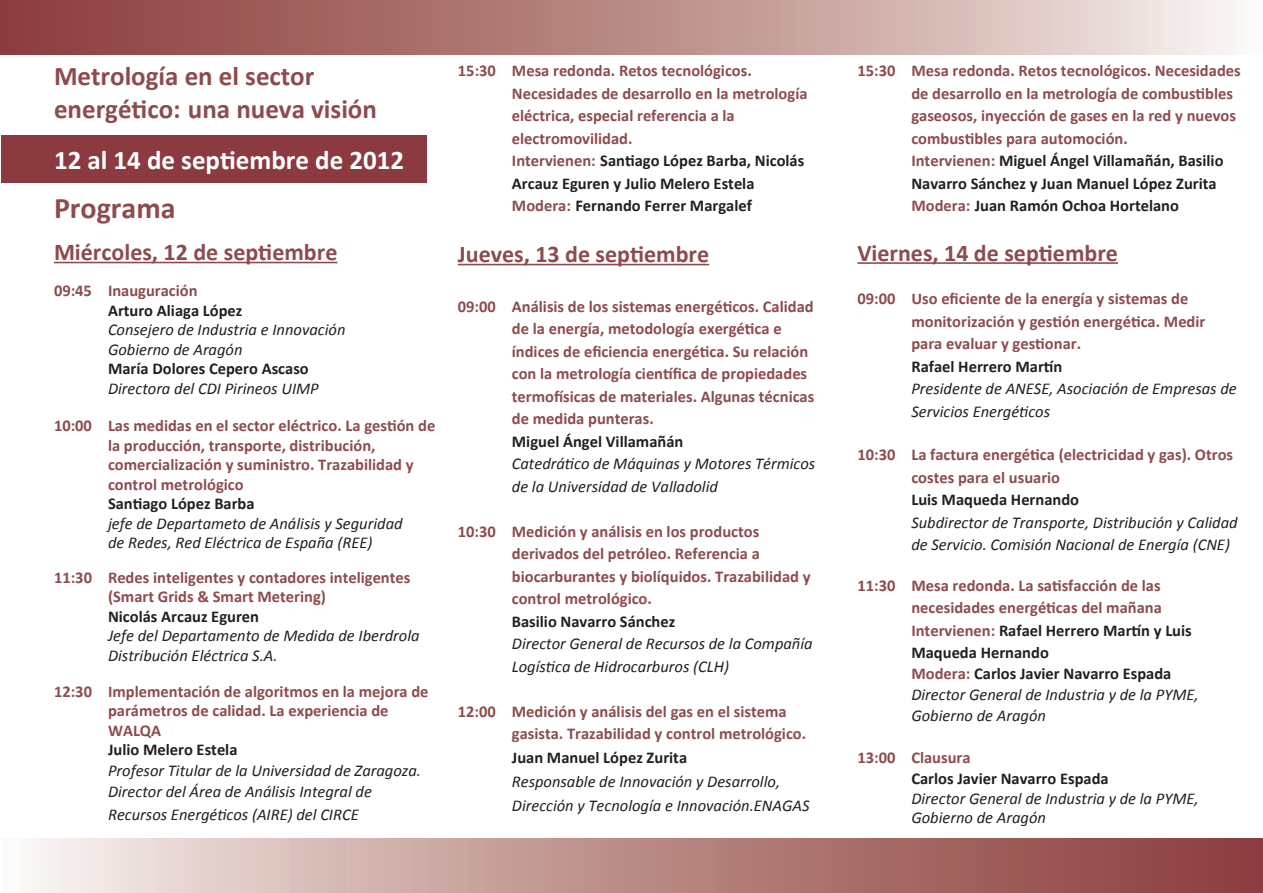
<style>
.page{position:relative;width:1263px;height:893px;background:#fff}
.page>*{position:absolute;margin:0;border:0;box-sizing:border-box;transform-origin:0 0}
.t1{font:700 30px "Calibri";color:#8e4b4e}
.t2{font:700 27px/32.4px "Calibri";color:#8e4b4e}
.t3{font:700 27px "Calibri";color:#fff}
.t4{font:700 24px "Calibri";color:#8e4b4e}
.t5{font:700 16.5px/22.5px "Calibri";color:#8e4b4e}
.t6{font:italic 16.5px/19.5px "Calibri";color:#231f20}
.t7{font:700 16.5px "Calibri";color:#231f20}
.s1{color:#231f20}
.s2{font-weight:700;font-style:normal;color:#8e4b4e}
.s3{font-weight:700;font-style:normal}
</style>
<div class="page">
<svg style="left:0;top:0;width:1231px;height:54px;background:#bb8d8a"></svg>
<svg style="left:36px;top:839px;width:1227px;height:54px;background:#bb8e8a"></svg>
<div style="left:2px;top:135px;width:425px;height:48px;background:#8b3a40"></div>
<hr style="left:54px;top:262px;width:283px;height:1px;background:#8e4b4e">
<hr style="left:458px;top:264px;width:251px;height:1px;background:#8e4b4e">
<hr style="left:857px;top:262px;width:261px;height:2px;background:#8e4b4e">
<h2 class="t2" style="left:54px;top:62px;width:324px">Metrología en el sector energético: una nueva visión</h2>
<h2 class="t3" style="left:54px;top:149px;width:352px">12 al 14 de septiembre de 2012</h2>
<h1 class="t1" style="left:54px;top:196px;width:123px">Programa</h1>
<h3 class="t4" style="left:54px;top:242px;width:285px">Miércoles, 12 de septiembre</h3>
<p class="t5" style="left:54px;top:281px;width:145px">09:45 Inauguración</p>
<p class="t7" style="left:108px;top:303px;width:136px">Arturo Aliaga López</p>
<p class="t6" style="left:108px;top:321px;width:239px">Consejero de Industria e Innovación<br>Gobierno de Aragón</p>
<p class="t7" style="left:108px;top:362px;width:202px">María Dolores Cepero Ascaso</p>
<p class="t6" style="left:108px;top:380px;width:212px">Directora del CDI Pirineos UIMP</p>
<p class="t5" style="left:108px;top:417px;width:329px;line-height:19.5px;text-indent:-54px">10:00 Las medidas en el sector eléctrico. La gestión de la producción, transporte, distribución, comercialización y suministro. Trazabilidad y control metrológico</p>
<p class="t7" style="left:108px;top:497px;width:148px">Santiago López Barba</p>
<p class="t6" style="left:108px;top:515px;width:296px">jefe de Departameto de Análisis y Seguridad de Redes, Red Eléctrica de España (REE)</p>
<p class="t5" style="left:108px;top:569px;width:304px;line-height:19.5px;text-indent:-54px">11:30 Redes inteligentes y contadores inteligentes (Smart Grids &amp; Smart Metering)</p>
<p class="t7" style="left:108px;top:609px;width:153px">Nicolás Arcauz Eguren</p>
<p class="t6" style="left:108px;top:627px;width:313px">Jefe del Departamento de Medida de Iberdrola<br>Distribución Eléctrica S.A.</p>
<p class="t5" style="left:108px;top:683px;width:322px;line-height:19.5px;text-indent:-54px">12:30 Implementación de algoritmos en la mejora de parámetros de calidad. La experiencia de<br>WALQA</p>
<p class="t7" style="left:108px;top:743px;width:131px">Julio Melero Estela</p>
<p class="t6" style="left:108px;top:762px;width:315px;line-height:21px">Profesor Titular de la Universidad de Zaragoza.<br>Director del Área de Análisis Integral de</p>
<p class="t6" style="left:108px;top:806px;width:252px">Recursos Energéticos (AIRE) del CIRCE</p>
<p class="t5" style="left:512px;top:61px;width:297px;text-indent:-54px">15:30 Mesa redonda. Retos tecnológicos.<br>Necesidades de desarrollo en la metrología eléctrica, especial referencia a la electromovilidad.<br>Intervienen: <span class="s1">Santiago López Barba, Nicolás Arcauz Eguren y Julio Melero Estela </span>Modera: <span class="s1">Fernando Ferrer Margalef</span></p>
<h3 class="t4" style="left:458px;top:244px;width:253px">Jueves, 13 de septiembre</h3>
<p class="t5" style="left:512px;top:296px;width:304px;text-indent:-54px">09:00 Análisis de los sistemas energéticos. Calidad de la energía, metodología exergética e índices de eficiencia energética. Su relación con la metrología científica de propiedades termofísicas de materiales. Algunas técnicas de medida punteras.</p>
<p class="t7" style="left:512px;top:434px;width:173px">Miguel Ángel Villamañán</p>
<p class="t6" style="left:512px;top:454px;width:305px;line-height:22.5px">Catedrático de Máquinas y Motores Térmicos de la Universidad de Valladolid</p>
<p class="t5" style="left:512px;top:521px;width:300px;text-indent:-54px">10:30 Medición y análisis en los productos derivados del petróleo. Referencia a biocarburantes y biolíquidos. Trazabilidad y control metrológico.</p>
<p class="t7" style="left:512px;top:614px;width:165px">Basilio Navarro Sánchez</p>
<p class="t6" style="left:512px;top:634px;width:302px;line-height:22.5px">Director General de Recursos de la Compañía<br>Logística de Hidrocarburos (CLH)</p>
<p class="t5" style="left:512px;top:701px;width:296px;text-indent:-54px">12:00 Medición y análisis del gas en el sistema gasista. Trazabilidad y control metrológico.</p>
<p class="t7" style="left:512px;top:751px;width:177px">Juan Manuel López Zurita</p>
<p class="t6" style="left:512px;top:771px;width:299px;line-height:24px">Responsable de Innovación y Desarrollo,<br>Dirección y Tecnología e Innovación.ENAGAS</p>
<p class="t5" style="left:911px;top:61px;width:331px;text-indent:-54px">15:30 Mesa redonda. Retos tecnológicos. Necesidades de desarrollo en la metrología de combustibles gaseosos, inyección de gases en la red y nuevos combustibles para automoción.<br>Intervienen: <span class="s1">Miguel Ángel Villamañán, Basilio Navarro Sánchez y Juan Manuel López Zurita </span>Modera: <span class="s1">Juan Ramón Ochoa Hortelano</span></p>
<h3 class="t4" style="left:857px;top:243px;width:262px">Viernes, 14 de septiembre</h3>
<p class="t5" style="left:911px;top:289px;width:295px;text-indent:-54px">09:00 Uso eficiente de la energía y sistemas de monitorización y gestión energética. Medir para evaluar y gestionar.</p>
<p class="t7" style="left:911px;top:359px;width:153px">Rafael Herrero Martín</p>
<p class="t6" style="left:911px;top:379px;width:327px;line-height:22.5px">Presidente de ANESE, Asociación de Empresas de<br>Servicios Energéticos</p>
<p class="t5" style="left:911px;top:445px;width:323px;text-indent:-54px">10:30 La factura energética (electricidad y gas). Otros costes para el usuario</p>
<p class="t7" style="left:911px;top:493px;width:169px">Luis Maqueda Hernando</p>
<p class="t6" style="left:911px;top:512px;width:328px;line-height:22.5px">Subdirector de Transporte, Distribución y Calidad de Servicio. Comisión Nacional de Energía (CNE)</p>
<p class="t5" style="left:911px;top:575px;width:282px;text-indent:-54px">11:30 Mesa redonda. La satisfacción de las necesidades energéticas del mañana Intervienen: <span class="s1">Rafael Herrero Martín y Luis Maqueda Hernando</span></p>
<p class="t6" style="left:911px;top:665px;width:289px;line-height:21px"><span class="s2">Modera:</span> <span class="s3">Carlos Javier Navarro Espada<br></span>Director General de Industria y de la PYME,<br>Gobierno de Aragón</p>
<p class="t5" style="left:857px;top:748px;width:115px">13:00 Clausura</p>
<p class="t7" style="left:911px;top:772px;width:199px">Carlos Javier Navarro Espada</p>
<p class="t6" style="left:911px;top:790px;width:289px">Director General de Industria y de la PYME,<br>Gobierno de Aragón</p>
</div>
